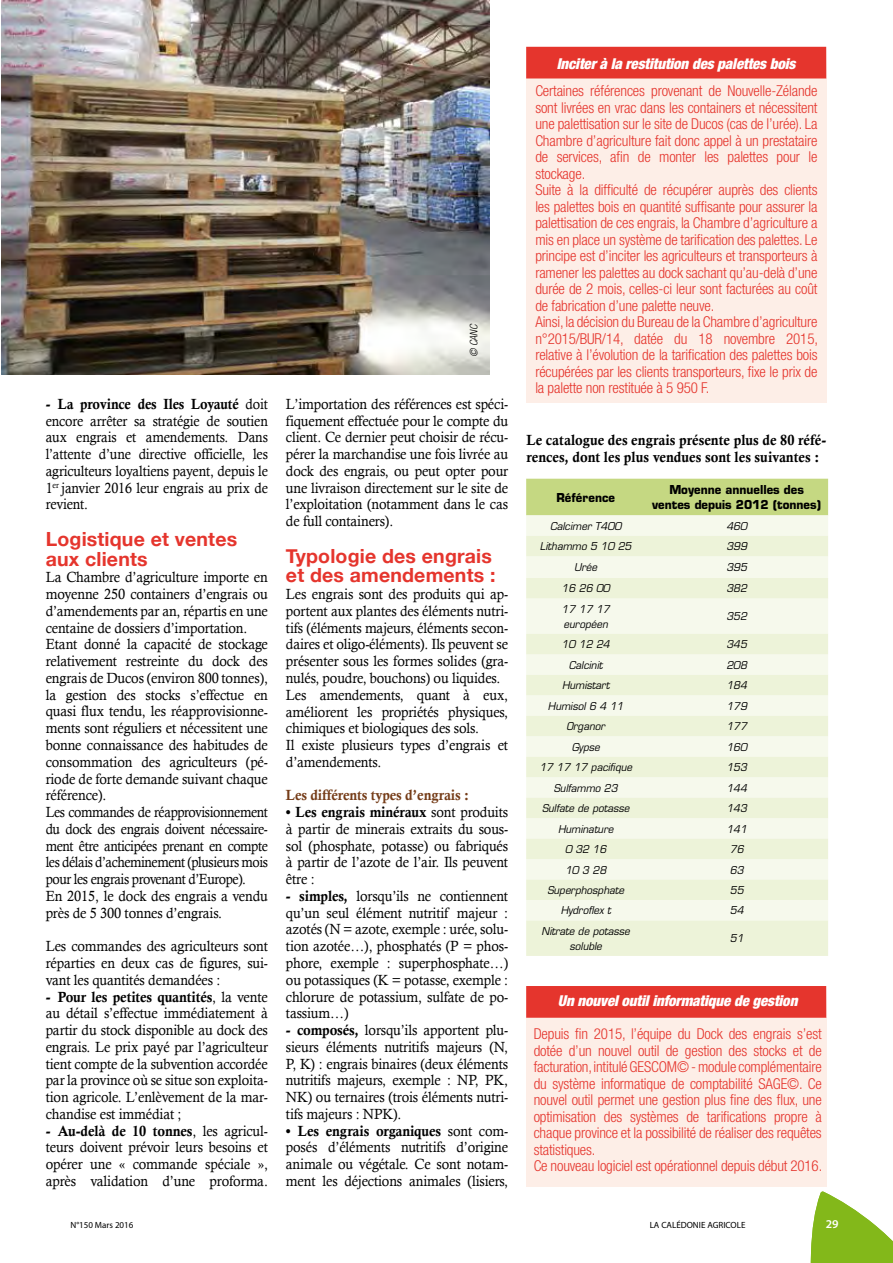
<style>
.page{position:relative;width:893px;height:1263px;background:#fff}
.page>*{position:absolute;margin:0;border:0;box-sizing:border-box;transform-origin:0 0}
.t1{font:700 19.5px/19.8px "Helvetica Neue";letter-spacing:.01em;color:#e5352d}
.t2{font:300 condensed 15px/16.5px "Helvetica Neue";letter-spacing:-.01em;color:#e5352d}
.t3{font:italic 900 condensed 15px "Helvetica Neue";letter-spacing:-.01em;color:#fff}
.t4{font:14.7px/16.8px "Calisto";letter-spacing:-.01em;color:#000;text-align:justify;scale:.95 1}
.t5{font:14.7px/17px "Calis MT Bol";letter-spacing:-.01em;color:#000;scale:.95 1}
.t6{font:14.7px/16.8px "Calisto";letter-spacing:-.01em;color:#000;text-align:justify;scale:.93 1}
.t7{font:14.7px "Calis MT Bol";letter-spacing:-.01em;color:#000;scale:.93 1}
.t8{font:14.7px "Calis MT Bol";letter-spacing:-.01em;color:#753c18;scale:.95 1}
.t9{font:700 12px/15px "Eurostile";color:#000;text-align:center;scale:.95 1}
.t10{font:600 12px "Myriad Pro";color:#fff}
.t11{font:italic 10.5px/15px "Eurostile";color:#000;scale:.95 1}
.t12{font:italic 300 condensed 10.5px "Helvetica Neue";color:#000}
.t13{font:9px "Myriad Pro";color:#000}
.s1{font-family:"Calisto"}
.s2{font-family:"Calis MT Bol"}
</style>
<div class="page">
<img style="left:1px;top:0;width:488px;height:375px">
<div style="left:526px;top:78px;width:300px;height:325px;background:#fdeee7"></div>
<svg style="left:810px;top:1191px;width:83px;height:72px"></svg>
<div style="left:526px;top:479px;width:302px;height:36px;background:#c5d882"></div>
<div style="left:526px;top:515px;width:302px;height:21px;background:#f6f9ec"></div>
<svg style="left:526px;top:536px;width:302px;height:420px;fill:#edf3d9"></svg>
<div style="left:526px;top:1017px;width:300px;height:170px;background:#fdeee7"></div>
<div style="left:526px;top:986px;width:300px;height:32px;background:#e5352d"></div>
<div style="left:526px;top:47px;width:300px;height:31px;background:#e5352d"></div>
<p class="t7" style="left:46px;top:395px;width:240px">- La province des Iles Loyauté <span class="s1">doit</span></p>
<p class="t6" style="left:46px;top:412px;width:240px">encore arrêter sa stratégie de soutien aux engrais et amendements. Dans l’attente d’une directive officielle, les agriculteurs loyaltiens payent, depuis le 1<sup>er</sup> janvier 2016 leur engrais au prix de revient.</p>
<h1 class="t1" style="left:46px;top:528px;width:193px">Logistique et ventes aux clients</h1>
<p class="t4" style="left:46px;top:569px;width:235px;text-align:left">La Chambre d’agriculture importe en moyenne 250 containers d’engrais ou d’amendements par an, répartis en une centaine de dossiers d’importation.<br>Etant donné la capacité de stockage relativement restreinte du dock des engrais de Ducos (environ 800 tonnes), la gestion des stocks s’effectue en quasi flux tendu, les réapprovisionne&shy;ments sont réguliers et nécessitent une bonne connaissance des habitudes de consommation des agriculteurs (pé&shy;riode de forte demande suivant chaque référence).<br>Les commandes de réapprovisionnement du dock des engrais doivent nécessaire&shy;ment être anticipées prenant en compte les délais d’acheminement (plusieurs mois pour les engrais provenant d’Europe).<br>En 2015, le dock des engrais a vendu près de 5 300 tonnes d’engrais.</p>
<p class="t4" style="left:46px;top:938px;width:235px">Les commandes des agriculteurs sont réparties en deux cas de figures, sui&shy;vant les quantités demandées :</p>
<p class="t5" style="left:46px;top:988px;width:235px">- Pour les petites quantités<span class="s1">, la vente</span></p>
<p class="t4" style="left:46px;top:1005px;width:235px">au détail s’effectue immédiatement à partir du stock disponible au dock des engrais. Le prix payé par l’agriculteur tient compte de la subvention accordée par la province où se situe son exploita&shy;tion agricole. L’enlèvement de la mar&shy;chandise est immédiat ;</p>
<p class="t5" style="left:46px;top:1122px;width:235px">- Au-delà de 10 tonnes<span class="s1">, les agricul-</span></p>
<p class="t4" style="left:46px;top:1139px;width:235px">teurs doivent prévoir leurs besoins et opérer une « commande spéciale », après validation d’une proforma.</p>
<p class="t12" style="left:468px;top:357px;width:35px;rotate:-90deg">© CANC</p>
<p class="t4" style="left:286px;top:395px;width:235px">L’importation des références est spéci&shy;fiquement effectuée pour le compte du client. Ce dernier peut choisir de récu&shy;pérer la marchandise une fois livrée au dock des engrais, ou peut opter pour une livraison directement sur le site de l’exploitation (notamment dans le cas de full containers).</p>
<h1 class="t1" style="left:286px;top:545px;width:211px">Typologie des engrais et des amendements :</h1>
<p class="t4" style="left:286px;top:586px;width:235px;text-align:left">Les engrais sont des produits qui ap&shy;portent aux plantes des éléments nutri&shy;tifs (éléments majeurs, éléments secon&shy;daires et oligo-éléments). Ils peuvent se présenter sous les formes solides (gra&shy;nulés, poudre, bouchons) ou liquides.<br>Les amendements, quant à eux, améliorent les propriétés physiques, chimiques et biologiques des sols.<br>Il existe plusieurs types d’engrais et d’amendements.</p>
<p class="t8" style="left:286px;top:787px;width:194px">Les différents types d’engrais :</p>
<p class="t5" style="left:286px;top:803px;width:235px">• Les engrais minéraux <span class="s1">sont produits</span></p>
<p class="t4" style="left:286px;top:820px;width:235px">à partir de minerais extraits du sous&shy;sol (phosphate, potasse) ou fabriqués à partir de l’azote de l’air. Ils peuvent être :</p>
<p class="t4" style="left:286px;top:887px;width:235px"><span class="s2">- simples,</span> lorsqu’ils ne contiennent qu’un seul élément nutritif majeur : azotés (N = azote, exemple : urée, solu&shy;tion azotée…), phosphatés (P = phos&shy;phore, exemple : superphosphate…) ou potassiques (K = potasse, exemple : chlorure de potassium, sulfate de po&shy;tassium…)</p>
<p class="t4" style="left:286px;top:1021px;width:235px"><span class="s2">- composés,</span> lorsqu’ils apportent plu&shy;sieurs éléments nutritifs majeurs (N, P, K) : engrais binaires (deux éléments nutritifs majeurs, exemple : NP, PK, NK) ou ternaires (trois éléments nutri&shy;tifs majeurs : NPK).</p>
<p class="t5" style="left:286px;top:1122px;width:235px">• Les engrais organiques <span class="s1">sont com-</span></p>
<p class="t4" style="left:286px;top:1139px;width:235px">posés d’éléments nutritifs d’origine animale ou végétale. Ce sont notam&shy;ment les déjections animales (lisiers,</p>
<p class="t3" style="left:557px;top:54px;width:240px">Inciter à la restitution des palettes bois</p>
<p class="t2" style="left:535px;top:82px;width:284px">Certaines références provenant de Nouvelle-Zélande sont livrées en vrac dans les containers et nécessitent une palettisation sur le site de Ducos (cas de l’urée). La Chambre d’agriculture fait donc appel à un prestataire de services, afin de monter les palettes pour le stockage.<br>Suite à la difficulté de récupérer auprès des clients les palettes bois en quantité suffisante pour assurer la palettisation de ces engrais, la Chambre d’agriculture a mis en place un système de tarification des palettes. Le principe est d’inciter les agriculteurs et transporteurs à ramener les palettes au dock sachant qu’au-delà d’une durée de 2 mois, celles-ci leur sont facturées au coût de fabrication d’une palette neuve.<br>Ainsi, la décision du Bureau de la Chambre d’agriculture n°2015/BUR/14, datée du 18 novembre 2015, relative à l’évolution de la tarification des palettes bois récupérées par les clients transporteurs, fixe le prix de la palette non restituée à 5 950 F.</p>
<p class="t5" style="left:526px;top:432px;width:317px">Le catalogue des engrais présente plus de 80 réfé&shy;rences, dont les plus vendues sont les suivantes :</p>
<p class="t9" style="left:556px;top:490px;width:63px">Référence</p>
<p class="t9" style="left:652px;top:482px;width:179px">Moyenne annuelles des ventes depuis 2012 (tonnes)</p>
<p class="t11" style="left:550px;top:518px;width:76px">Calcimer T400</p>
<p class="t11" style="left:726px;top:518px;width:23px">460</p>
<p class="t11" style="left:540px;top:539px;width:98px">Lithammo 5 10 25</p>
<p class="t11" style="left:726px;top:539px;width:23px">399</p>
<p class="t11" style="left:574px;top:560px;width:26px">Urée</p>
<p class="t11" style="left:726px;top:560px;width:23px">395</p>
<p class="t11" style="left:562px;top:581px;width:52px">16 26 00</p>
<p class="t11" style="left:726px;top:581px;width:23px">382</p>
<p class="t11" style="left:562px;top:602px;width:52px">17 17 17 européen</p>
<p class="t11" style="left:726px;top:609px;width:23px">352</p>
<p class="t11" style="left:562px;top:637px;width:52px">10 12 24</p>
<p class="t11" style="left:726px;top:637px;width:23px">345</p>
<p class="t11" style="left:569px;top:657px;width:37px">Calcinit</p>
<p class="t11" style="left:726px;top:657px;width:23px">208</p>
<p class="t11" style="left:562px;top:678px;width:51px">Humistart</p>
<p class="t11" style="left:726px;top:678px;width:23px">184</p>
<p class="t11" style="left:548px;top:698px;width:81px">Humisol 6 4 11</p>
<p class="t11" style="left:726px;top:698px;width:23px">179</p>
<p class="t11" style="left:566px;top:719px;width:42px">Organor</p>
<p class="t11" style="left:726px;top:719px;width:23px">177</p>
<p class="t11" style="left:572px;top:739px;width:31px">Gypse</p>
<p class="t11" style="left:726px;top:739px;width:23px">160</p>
<p class="t11" style="left:539px;top:760px;width:99px">17 17 17 pacifique</p>
<p class="t11" style="left:726px;top:760px;width:23px">153</p>
<p class="t11" style="left:554px;top:780px;width:69px">Sulfammo 23</p>
<p class="t11" style="left:726px;top:780px;width:23px">144</p>
<p class="t11" style="left:542px;top:801px;width:94px">Sulfate de potasse</p>
<p class="t11" style="left:726px;top:801px;width:23px">143</p>
<p class="t11" style="left:558px;top:821px;width:60px">Huminature</p>
<p class="t11" style="left:726px;top:821px;width:23px">141</p>
<p class="t11" style="left:565px;top:842px;width:45px">0 32 16</p>
<p class="t11" style="left:730px;top:842px;width:16px">76</p>
<p class="t11" style="left:565px;top:862px;width:45px">10 3 28</p>
<p class="t11" style="left:730px;top:862px;width:16px">63</p>
<p class="t11" style="left:547px;top:883px;width:82px">Superphosphate</p>
<p class="t11" style="left:730px;top:883px;width:16px">55</p>
<p class="t11" style="left:561px;top:903px;width:54px">Hydroflex t</p>
<p class="t11" style="left:730px;top:903px;width:16px">54</p>
<p class="t11" style="left:542px;top:923px;width:94px;text-align:center">Nitrate de potasse soluble</p>
<p class="t11" style="left:730px;top:931px;width:16px">51</p>
<p class="t3" style="left:558px;top:991px;width:241px">Un nouvel outil informatique de gestion</p>
<p class="t2" style="left:534px;top:1025px;width:290px">Depuis fin 2015, l’équipe du Dock des engrais s’est dotée d’un nouvel outil de gestion des stocks et de facturation, intitulé GESCOM© - module complémentaire du système informatique de comptabilité SAGE©. Ce nouvel outil permet une gestion plus fine des flux, une optimisation des systèmes de tarifications propre à chaque province et la possibilité de réaliser des requêtes statistiques.<br>Ce nouveau logiciel est opérationnel depuis début 2016.</p>
<p class="t13" style="left:70px;top:1219px;width:65px">N°150 Mars 2016</p>
<p class="t13" style="left:650px;top:1219px;width:97px">LA CALÉDONIE AGRICOLE</p>
<p class="t10" style="left:826px;top:1216px;width:14px">29</p>
</div>
